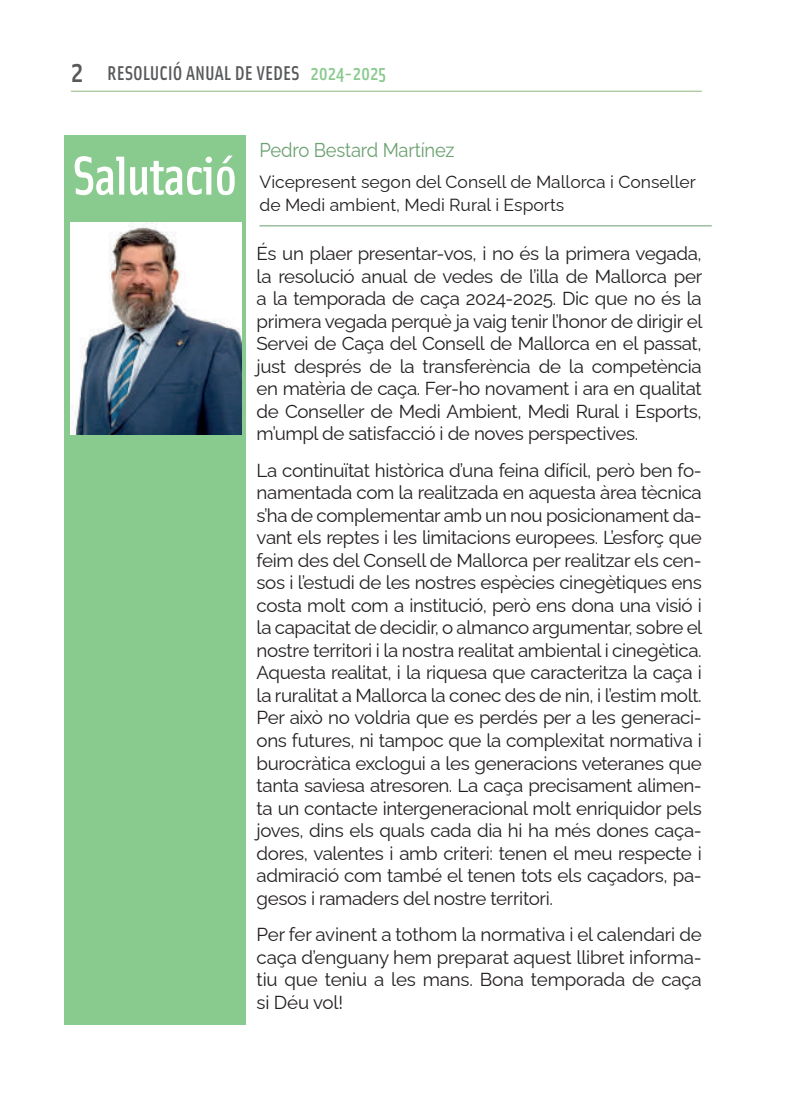
<style>
.page{position:relative;width:794px;height:1106px;background:#fff}
.page>*{position:absolute;margin:0;border:0;box-sizing:border-box;transform-origin:0 0}
.t1{font:500 55px "Solex";letter-spacing:-.02em;color:#fff}
.t2{font:500 20px "Solex";color:#57585a}
.t3{font:20px "Raleway";letter-spacing:-.01em;color:#6ba170;scale:.92 1}
.t4{font:18.75px/22.5px "Raleway";letter-spacing:-.02em;color:#231f20;text-align:justify}
.t5{font:17.5px/23.8px "Raleway";color:#231f20}
.s1{font-size:30px}
.s2{color:#89ca8e}
</style>
<div class="page">
<hr style="left:71px;top:91px;width:631px;height:1px;background:#a8c599">
<div style="left:64px;top:135px;width:182px;height:889px;background:#89ca8e"></div>
<img style="left:71px;top:222px;width:170px;height:213px">
<hr style="left:259px;top:225px;width:452px;height:1px;background:#6ba170">
<p class="t2" style="left:71px;top:60px;width:317px"><span class="s1">2</span> RESOLUCIÓ ANUAL DE VEDES <span class="s2">2024-2025</span></p>
<h1 class="t1" style="left:72px;top:140px;width:167px">Salutació</h1>
<p class="t3" style="left:259px;top:134px;width:214px">Pedro Bestard Martínez</p>
<p class="t5" style="left:259px;top:168px;width:438px">Vicepresent segon del Consell de Mallorca i Conseller de Medi ambient, Medi Rural i Esports</p>
<p class="t4" style="left:257px;top:240px;width:447px">És un plaer presentar-vos, i no és la primera vegada, la resolució anual de vedes de l’illa de Mallorca per a la temporada de caça 2024-2025. Dic que no és la primera vegada perquè ja vaig tenir l’honor de dirigir el Servei de Caça del Consell de Mallorca en el passat, just després de la transferència de la competència en matèria de caça. Fer-ho novament i ara en qualitat de Conseller de Medi Ambient, Medi Rural i Esports, m’umpl de satisfacció i de noves perspectives.</p>
<p class="t4" style="left:257px;top:457px;width:447px">La continuïtat històrica d’una feina difícil, però ben fo&shy;namentada com la realitzada en aquesta àrea tècnica s’ha de complementar amb un nou posicionament da&shy;vant els reptes i les limitacions europees. L’esforç que feim des del Consell de Mallorca per realitzar els cen&shy;sos i l’estudi de les nostres espècies cinegètiques ens costa molt com a institució, però ens dona una visió i la capacitat de decidir, o almanco argumentar, sobre el nostre territori i la nostra realitat ambiental i cinegètica.<br>Aquesta realitat, i la riquesa que caracteritza la caça i la ruralitat a Mallorca la conec des de nin, i l’estim molt.<br>Per això no voldria que es perdés per a les generaci&shy;ons futures, ni tampoc que la complexitat normativa i burocràtica exclogui a les generacions veteranes que tanta saviesa atresoren. La caça precisament alimen&shy;ta un contacte intergeneracional molt enriquidor pels joves, dins els quals cada dia hi ha més dones caça&shy;dores, valentes i amb criteri: tenen el meu respecte i admiració com també el tenen tots els caçadors, pa&shy;gesos i ramaders del nostre territori.</p>
<p class="t4" style="left:257px;top:921px;width:447px">Per fer avinent a tothom la normativa i el calendari de caça d’enguany hem preparat aquest llibret informa&shy;tiu que teniu a les mans. Bona temporada de caça si Déu vol!</p>
</div>
